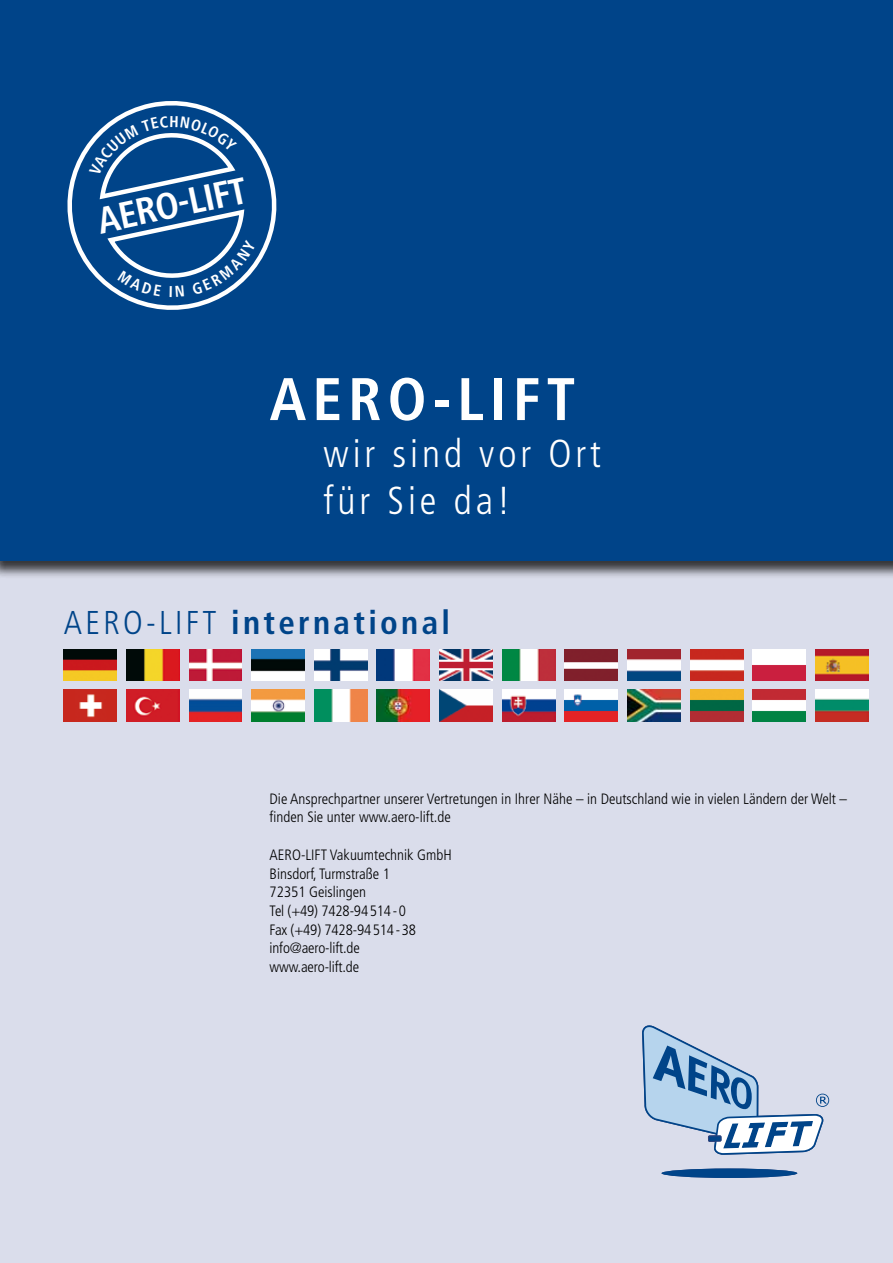
<style>
.page{position:relative;width:893px;height:1263px;background:#fff}
.page>*{position:absolute;margin:0;border:0;box-sizing:border-box;transform-origin:0 0}
.t1{font:700 condensed 60px "Frutiger";letter-spacing:.1em;color:#fff}
.t2{font:300 condensed 39px/46.8px "Frutiger";letter-spacing:.1em;color:#fff}
.t3{font:700 condensed 38.85px "Frutiger Next LT";color:#fff}
.t4{font:700 condensed 33px "Frutiger";letter-spacing:.1em;color:#004489}
.t5{font:300 condensed 15px/18.8px "Frutiger";color:#000}
.s1{font-weight:300}
</style>
<div class="page">
<div style="left:0;top:554px;width:893px;height:709px;background:#daddeb"></div>
<div style="left:0;top:0;width:893px;height:578px;background:#000;opacity:.75"></div>
<div style="left:0;top:0;width:893px;height:560px;background:#004489"></div>
<svg style="left:642px;top:1025px;width:187px;height:153px"></svg>
<img style="left:64px;top:649px;width:53px;height:32px">
<img style="left:126px;top:649px;width:53px;height:32px">
<img style="left:189px;top:649px;width:53px;height:32px">
<img style="left:252px;top:649px;width:53px;height:32px">
<img style="left:314px;top:649px;width:53px;height:32px">
<img style="left:377px;top:649px;width:53px;height:32px">
<img style="left:440px;top:649px;width:52px;height:32px">
<img style="left:502px;top:649px;width:53px;height:32px">
<img style="left:565px;top:649px;width:53px;height:32px">
<img style="left:627px;top:649px;width:53px;height:32px">
<img style="left:690px;top:649px;width:53px;height:32px">
<img style="left:753px;top:649px;width:53px;height:32px">
<img style="left:815px;top:649px;width:53px;height:32px">
<img style="left:64px;top:690px;width:53px;height:31px">
<img style="left:126px;top:690px;width:53px;height:31px">
<img style="left:189px;top:690px;width:53px;height:31px">
<img style="left:252px;top:690px;width:53px;height:31px">
<img style="left:314px;top:690px;width:53px;height:31px">
<img style="left:377px;top:690px;width:53px;height:31px">
<img style="left:440px;top:690px;width:52px;height:31px">
<img style="left:502px;top:690px;width:53px;height:31px">
<img style="left:565px;top:690px;width:53px;height:31px">
<img style="left:627px;top:690px;width:53px;height:31px">
<img style="left:690px;top:690px;width:53px;height:31px">
<img style="left:753px;top:690px;width:53px;height:31px">
<img style="left:815px;top:690px;width:53px;height:31px">
<svg style="left:67px;top:101px;width:210px;height:209px"></svg>
<svg style="left:118px;top:270px;width:43px;height:26px"></svg>
<svg style="left:170px;top:286px;width:14px;height:11px"></svg>
<svg style="left:192px;top:240px;width:64px;height:55px"></svg>
<svg style="left:89px;top:116px;width:148px;height:60px"></svg>
<h3 class="t3" style="left:93px;top:200px;width:153px;rotate:-12deg">AERO-LIFT</h3>
<h1 class="t1" style="left:270px;top:364px;width:307px">AERO-LIFT</h1>
<h2 class="t2" style="left:324px;top:430px;width:279px">wir sind vor Ort für Sie da!</h2>
<h3 class="t4" style="left:64px;top:603px;width:388px"><span class="s1">AERO-LIFT</span> international</h3>
<p class="t5" style="left:270px;top:789px;width:579px">Die Ansprechpartner unserer Vertretungen in Ihrer Nähe – in Deutschland wie in vielen Ländern der Welt – finden Sie unter www.aero-lift.de</p>
<p class="t5" style="left:270px;top:845px;width:184px">AERO-LIFT Vakuumtechnik GmbH<br>Binsdorf, Turmstraße 1<br>72351 Geislingen<br>Tel (+49) 7428-94514-0<br>Fax (+49) 7428-94514-38 info@aero-lift.de www.aero-lift.de</p>
</div>
